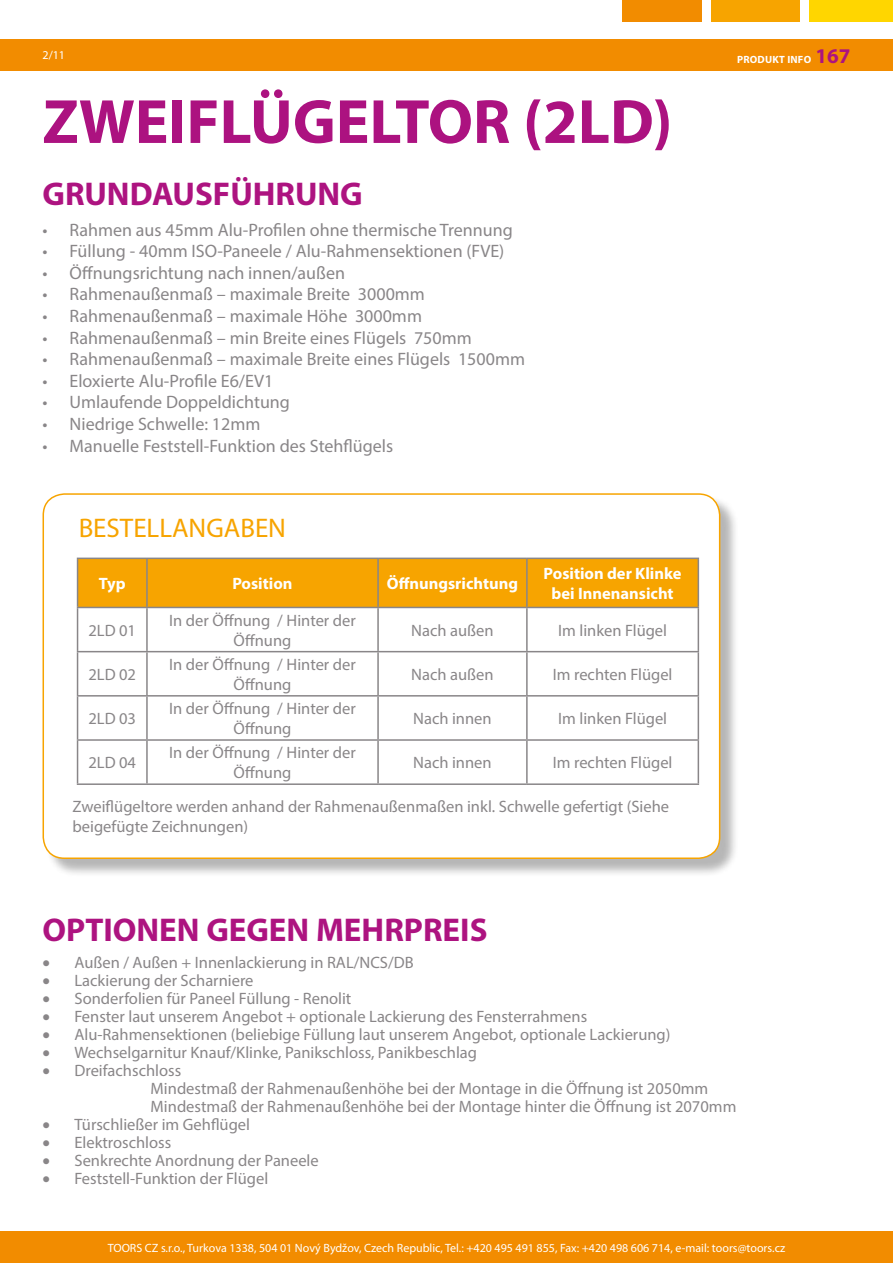
<style>
.page{position:relative;width:893px;height:1263px;background:#fff}
.page>*{position:absolute;margin:0;border:0;box-sizing:border-box;transform-origin:0 0}
.t1{font:700 63px "Myriad Pro";color:#ac1280}
.t2{font:700 33px "Myriad Pro";color:#ad1380}
.t3{font:27px "Myriad Pro";color:#f7a400}
.t4{font:18px "Myriad Pro";color:#898688}
.t5{font:16.5px/19.8px "Myriad Pro";color:#898688;text-align:center}
.t6{font:700 16.5px/19.8px "Myriad Pro";color:#fff;text-align:center}
.t7{font:12px "Myriad Pro";color:#fff}
.t8{font:12px "Myriad Pro";color:#fff}
.t9{font:700 10.5px "Myriad Pro";letter-spacing:.02em;color:#fff}
.s1{font-size:21px;color:#ad1380}
</style>
<div class="page">
<div style="left:0;top:39px;width:893px;height:32px;background:#f28c00"></div>
<div style="left:0;top:1231px;width:893px;height:32px;background:#f28c00"></div>
<div style="left:809px;top:0;width:84px;height:22px;background:#ffd600"></div>
<div style="left:712px;top:0;width:88px;height:22px;background:#f7a400"></div>
<div style="left:623px;top:0;width:79px;height:22px;background:#f28c00"></div>
<div style="left:45px;top:495px;width:694px;height:383px;background:#000;opacity:.29"></div>
<div style="left:43px;top:494px;width:677px;height:364px;background:#fff;border-radius:21px"></div>
<div style="left:43px;top:493px;width:677px;height:366px;border:2px solid #f7a400;border-radius:21px"></div>
<div style="left:78px;top:559px;width:620px;height:48px;background:#f7a400"></div>
<hr style="left:77px;top:558px;width:70px;height:1px;background:#898688">
<hr style="left:147px;top:558px;width:231px;height:1px;background:#898688">
<hr style="left:378px;top:558px;width:149px;height:1px;background:#898688">
<hr style="left:527px;top:558px;width:172px;height:1px;background:#898688">
<hr style="left:77px;top:607px;width:70px;height:1px;background:#898688">
<hr style="left:147px;top:607px;width:231px;height:1px;background:#898688">
<hr style="left:378px;top:607px;width:149px;height:1px;background:#898688">
<hr style="left:527px;top:607px;width:172px;height:1px;background:#898688">
<hr style="left:77px;top:651px;width:70px;height:1px;background:#898688">
<hr style="left:147px;top:651px;width:231px;height:1px;background:#898688">
<hr style="left:378px;top:651px;width:149px;height:1px;background:#898688">
<hr style="left:527px;top:651px;width:172px;height:1px;background:#898688">
<hr style="left:77px;top:695px;width:70px;height:1px;background:#898688">
<hr style="left:147px;top:695px;width:231px;height:1px;background:#898688">
<hr style="left:378px;top:695px;width:149px;height:1px;background:#898688">
<hr style="left:527px;top:695px;width:172px;height:1px;background:#898688">
<hr style="left:77px;top:739px;width:70px;height:2px;background:#898688">
<hr style="left:147px;top:739px;width:231px;height:2px;background:#898688">
<hr style="left:378px;top:739px;width:149px;height:2px;background:#898688">
<hr style="left:527px;top:739px;width:172px;height:2px;background:#898688">
<hr style="left:77px;top:783px;width:70px;height:2px;background:#898688">
<hr style="left:147px;top:783px;width:231px;height:2px;background:#898688">
<hr style="left:378px;top:783px;width:149px;height:2px;background:#898688">
<hr style="left:527px;top:783px;width:172px;height:2px;background:#898688">
<hr style="left:77px;top:559px;width:1px;height:48px;background:#898688">
<hr style="left:77px;top:608px;width:1px;height:43px;background:#898688">
<hr style="left:77px;top:652px;width:1px;height:43px;background:#898688">
<hr style="left:77px;top:696px;width:1px;height:43px;background:#898688">
<hr style="left:77px;top:741px;width:1px;height:42px;background:#898688">
<hr style="left:146px;top:559px;width:2px;height:48px;background:#898688">
<hr style="left:377px;top:559px;width:2px;height:48px;background:#898688">
<hr style="left:526px;top:559px;width:2px;height:48px;background:#898688">
<hr style="left:698px;top:559px;width:1px;height:48px;background:#898688">
<hr style="left:146px;top:608px;width:2px;height:43px;background:#898688">
<hr style="left:377px;top:608px;width:2px;height:43px;background:#898688">
<hr style="left:526px;top:608px;width:2px;height:43px;background:#898688">
<hr style="left:698px;top:608px;width:1px;height:43px;background:#898688">
<hr style="left:146px;top:652px;width:2px;height:43px;background:#898688">
<hr style="left:377px;top:652px;width:2px;height:43px;background:#898688">
<hr style="left:526px;top:652px;width:2px;height:43px;background:#898688">
<hr style="left:698px;top:652px;width:1px;height:43px;background:#898688">
<hr style="left:146px;top:696px;width:2px;height:43px;background:#898688">
<hr style="left:377px;top:696px;width:2px;height:43px;background:#898688">
<hr style="left:526px;top:696px;width:2px;height:43px;background:#898688">
<hr style="left:698px;top:696px;width:1px;height:43px;background:#898688">
<hr style="left:146px;top:741px;width:2px;height:42px;background:#898688">
<hr style="left:377px;top:741px;width:2px;height:42px;background:#898688">
<hr style="left:526px;top:741px;width:2px;height:42px;background:#898688">
<hr style="left:698px;top:741px;width:1px;height:42px;background:#898688">
<p class="t8" style="left:43px;top:48px;width:24px">2/11</p>
<p class="t9" style="left:737px;top:52px;width:115px">PRODUKT INFO <span class="s1">167</span></p>
<h1 class="t1" style="left:43px;top:81px;width:631px">ZWEIFLÜGELTOR (2LD)</h1>
<h2 class="t2" style="left:43px;top:173px;width:322px">GRUNDAUSFÜHRUNG</h2>
<p class="t4" style="left:43px;top:218px;width:472px">• Rahmen aus 45mm Alu-Profilen ohne thermische Trennung</p>
<p class="t4" style="left:43px;top:240px;width:463px">• Füllung - 40mm ISO-Paneele / Alu-Rahmensektionen (FVE)</p>
<p class="t4" style="left:43px;top:262px;width:304px">• Öffnungsrichtung nach innen/außen</p>
<p class="t4" style="left:43px;top:283px;width:384px">• Rahmenaußenmaß – maximale Breite 3000mm</p>
<p class="t4" style="left:43px;top:305px;width:381px">• Rahmenaußenmaß – maximale Höhe 3000mm</p>
<p class="t4" style="left:43px;top:326px;width:431px">• Rahmenaußenmaß – min Breite eines Flügels 750mm</p>
<p class="t4" style="left:43px;top:348px;width:484px">• Rahmenaußenmaß – maximale Breite eines Flügels 1500mm</p>
<p class="t4" style="left:43px;top:370px;width:232px">• Eloxierte Alu-Profile E6/EV1</p>
<p class="t4" style="left:43px;top:391px;width:249px">• Umlaufende Doppeldichtung</p>
<p class="t4" style="left:43px;top:413px;width:219px">• Niedrige Schwelle: 12mm</p>
<p class="t4" style="left:43px;top:434px;width:352px">• Manuelle Feststell-Funktion des Stehflügels</p>
<h3 class="t3" style="left:79px;top:511px;width:209px">BESTELLANGABEN</h3>
<p class="t6" style="left:99px;top:573px;width:28px">Typ</p>
<p class="t6" style="left:232px;top:573px;width:62px">Position</p>
<p class="t6" style="left:387px;top:573px;width:133px">Öffnungsrichtung</p>
<p class="t6" style="left:544px;top:563px;width:139px">Position der Klinke bei Innenansicht</p>
<p class="t5" style="left:88px;top:620px;width:49px">2LD 01</p>
<p class="t5" style="left:169px;top:610px;width:188px">In der Öffnung / Hinter der<br>Öffnung</p>
<p class="t5" style="left:411px;top:620px;width:84px">Nach außen</p>
<p class="t5" style="left:558px;top:620px;width:111px">Im linken Flügel</p>
<p class="t5" style="left:88px;top:664px;width:49px">2LD 02</p>
<p class="t5" style="left:88px;top:708px;width:49px">2LD 03</p>
<p class="t5" style="left:88px;top:752px;width:49px">2LD 04</p>
<p class="t5" style="left:169px;top:654px;width:188px">In der Öffnung / Hinter der<br>Öffnung</p>
<p class="t5" style="left:411px;top:664px;width:84px">Nach außen</p>
<p class="t5" style="left:553px;top:664px;width:121px">Im rechten Flügel</p>
<p class="t5" style="left:169px;top:698px;width:188px">In der Öffnung / Hinter der<br>Öffnung</p>
<p class="t5" style="left:413px;top:708px;width:80px">Nach innen</p>
<p class="t5" style="left:558px;top:708px;width:111px">Im linken Flügel</p>
<p class="t5" style="left:169px;top:743px;width:188px">In der Öffnung / Hinter der<br>Öffnung</p>
<p class="t5" style="left:413px;top:752px;width:80px">Nach innen</p>
<p class="t5" style="left:553px;top:752px;width:121px">Im rechten Flügel</p>
<p class="t5" style="left:73px;top:797px;width:598px;text-align:left">Zweiflügeltore werden anhand der Rahmenaußenmaßen inkl. Schwelle gefertigt (Siehe beigefügte Zeichnungen)</p>
<h2 class="t2" style="left:43px;top:908px;width:446px">OPTIONEN GEGEN MEHRPREIS</h2>
<p class="t5" style="left:43px;top:952px;width:373px">• Außen / Außen + Innenlackierung in RAL/NCS/DB</p>
<p class="t5" style="left:43px;top:970px;width:213px">• Lackierung der Scharniere</p>
<p class="t5" style="left:43px;top:988px;width:310px">• Sonderfolien für Paneel Füllung - Renolit</p>
<p class="t5" style="left:43px;top:1006px;width:546px">• Fenster laut unserem Angebot + optionale Lackierung des Fensterrahmens</p>
<p class="t5" style="left:43px;top:1024px;width:629px">• Alu-Rahmensektionen (beliebige Füllung laut unserem Angebot, optionale Lackierung)</p>
<p class="t5" style="left:43px;top:1042px;width:436px">• Wechselgarnitur Knauf/Klinke, Panikschloss, Panikbeschlag</p>
<p class="t5" style="left:151px;top:1061px;width:587px;line-height:18px;text-align:left;text-indent:-108px">• Dreifachschloss<br>Mindestmaß der Rahmenaußenhöhe bei der Montage in die Öffnung ist 2050mm<br>Mindestmaß der Rahmenaußenhöhe bei der Montage hinter die Öffnung ist 2070mm</p>
<p class="t5" style="left:43px;top:1114px;width:209px">• Türschließer im Gehflügel</p>
<p class="t5" style="left:43px;top:1132px;width:130px">• Elektroschloss</p>
<p class="t5" style="left:43px;top:1150px;width:278px">• Senkrechte Anordnung der Paneele</p>
<p class="t5" style="left:43px;top:1168px;width:227px">• Feststell-Funktion der Flügel</p>
<p class="t7" style="left:108px;top:1240px;width:679px">TOORS CZ s.r.o., Turkova 1338, 504 01 Nový Bydžov, Czech Republic, Tel.: +420 495 491 855, Fax: +420 498 606 714, e-mail: toors@toors.cz</p>
</div>
